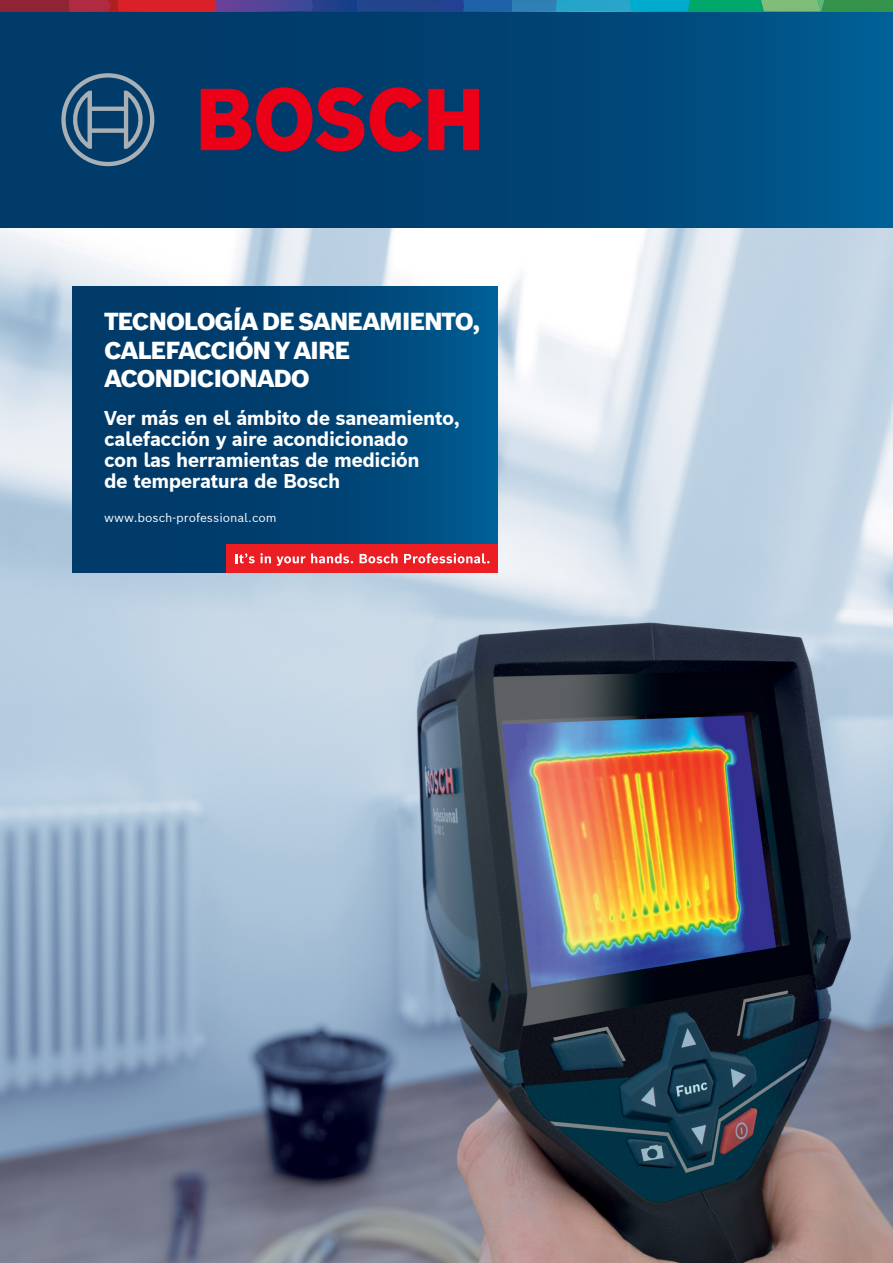
<style>
.page{position:relative;width:893px;height:1263px;background:#fff}
.page>*{position:absolute;margin:0;border:0;box-sizing:border-box;transform-origin:0 0}
.t1{font:900 24px/28.5px "Bosch Sans";letter-spacing:-.05em;color:#fff}
.t2{font:700 19.5px/21px "Bosch Sans";letter-spacing:-.025em;color:#fff}
.t3{font:12px "Bosch Sans";color:#fff}
</style>
<div class="page">
<img style="left:0;top:228px;width:893px;height:1035px">
<div style="left:72px;top:286px;width:425px;height:287px;background:linear-gradient(to right,#003361,#025488)"></div>
<div style="left:226px;top:545px;width:271px;height:28px;background:#ed1d24"></div>
<svg style="left:235px;top:553px;width:36px;height:10px"></svg>
<svg style="left:277px;top:553px;width:76px;height:13px"></svg>
<svg style="left:360px;top:553px;width:37px;height:10px"></svg>
<svg style="left:404px;top:553px;width:85px;height:10px"></svg>
<div style="left:0;top:1px;width:893px;height:227px;background:linear-gradient(to right,#023360,#00568a)"></div>
<div style="left:0;top:0;width:69px;height:11px;background:#902336"></div>
<svg style="left:69px;top:0;width:824px;height:11px;background:#496b80"></svg>
<svg style="left:201px;top:87px;width:221px;height:65px;background:#86193b"></svg>
<svg style="left:428px;top:89px;width:51px;height:61px;background:#a81230"></svg>
<svg style="left:61px;top:73px;width:93px;height:93px;background:#305c7f"></svg>
<p class="t1" style="left:104px;top:307px;width:378px">TECNOLOGÍA DE SANEAMIENTO,<br>CALEFACCIÓN Y AIRE<br>ACONDICIONADO</p>
<p class="t2" style="left:104px;top:407px;width:357px">Ver más en el ámbito de saneamiento, calefacción y aire acondicionado<br>con las herramientas de medición<br>de temperatura de Bosch</p>
<p class="t3" style="left:104px;top:509px;width:174px">www.bosch-professional.com</p>
</div>
